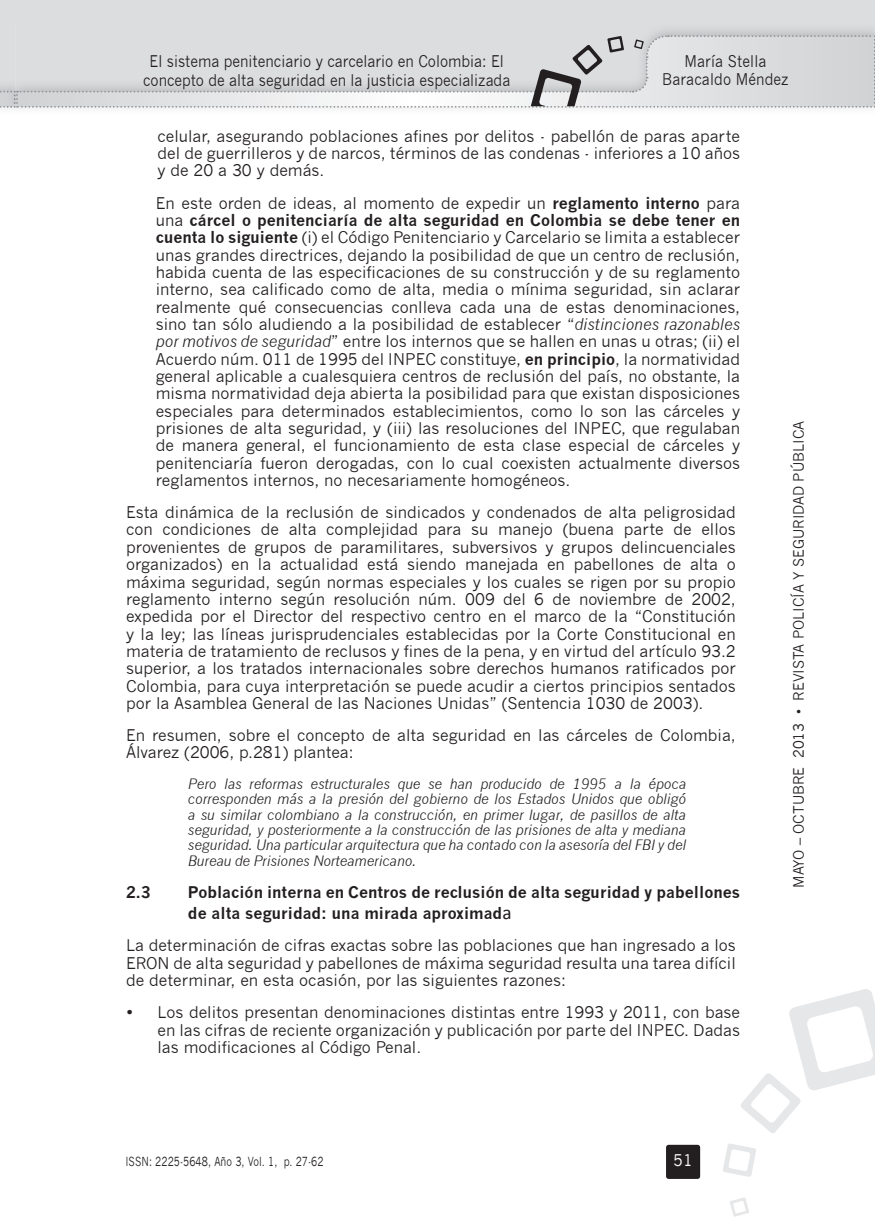
<style>
.page{position:relative;width:875px;height:1223px;background:#fff}
.page>*{position:absolute;margin:0;border:0;box-sizing:border-box;transform-origin:0 0}
.t1{font:15.75px/17.3px "News Gothic";color:#231f20;text-align:justify}
.t2{font:15.75px/18px "News Gothic";color:#231f20;text-align:center;scale:.9 1}
.t3{font:700 15.75px/21.2px "News Gothic";color:#231f20}
.t4{font:15.75px "News Gothic";color:#fff}
.t5{font:italic 14px/15.4px "News Gothic";letter-spacing:-.01em;color:#231f20;text-align:justify}
.t6{font:14px "News Gothic";color:#231f20}
.t7{font:12.25px "News Gothic";letter-spacing:.01em;color:#231f20;scale:.8 1}
.s1{font-weight:700}
.s2{font-style:italic}
.s3{font-family:"Calibri";font-weight:400;font-size:19.25px}
</style>
<div class="page">
<div style="left:0;top:0;width:16px;height:106px;background:#dcdddf"></div>
<div style="left:16px;top:0;width:859px;height:106px;background:#dcdddf"></div>
<img style="left:7px;top:108px;width:18px;height:5px">
<svg style="left:0;top:34px;width:875px;height:74px"></svg>
<svg style="left:723px;top:1143px;width:33px;height:33px"></svg>
<svg style="left:730px;top:1197px;width:19px;height:19px"></svg>
<svg style="left:741px;top:989px;width:134px;height:144px"></svg>
<div style="left:666px;top:1144px;width:34px;height:34px;background:#231f20;border-radius:3px"></div>
<p class="t2" style="left:143px;top:53px;width:410px">El sistema penitenciario y carcelario en Colombia: El concepto de alta seguridad en la justicia especializada</p>
<p class="t2" style="left:662px;top:52px;width:142px">María Stella<br>Baracaldo Méndez</p>
<p class="t1" style="left:158px;top:127px;width:584px">celular, asegurando poblaciones afines por delitos - pabellón de paras aparte del de guerrilleros y de narcos, términos de las condenas - inferiores a 10 años y de 20 a 30 y demás.</p>
<p class="t1" style="left:156px;top:194px;width:586px">En este orden de ideas, al momento de expedir un <span class="s1">reglamento interno</span> para una <span class="s1">cárcel o penitenciaría de alta seguridad en Colombia se debe tener en cuenta lo siguiente</span> (i) el Código Penitenciario y Carcelario se limita a establecer unas grandes directrices, dejando la posibilidad de que un centro de reclusión, habida cuenta de las especificaciones de su construcción y de su reglamento interno, sea calificado como de alta, media o mínima seguridad, sin aclarar realmente qué consecuencias conlleva cada una de estas denominaciones, sino tan sólo aludiendo a la posibilidad de establecer “<span class="s2">distinciones razonables por motivos de seguridad</span>” entre los internos que se hallen en unas u otras; (ii) el Acuerdo núm. 011 de 1995 del INPEC constituye, <span class="s1">en principio</span>, la normatividad general aplicable a cualesquiera centros de reclusión del país, no obstante, la misma normatividad deja abierta la posibilidad para que existan disposiciones especiales para determinados establecimientos, como lo son las cárceles y prisiones de alta seguridad, y (iii) las resoluciones del INPEC, que regulaban de manera general, el funcionamiento de esta clase especial de cárceles y penitenciaría fueron derogadas, con lo cual coexisten actualmente diversos reglamentos internos, no necesariamente homogéneos.</p>
<p class="t1" style="left:126px;top:503px;width:611px">Esta dinámica de la reclusión de sindicados y condenados de alta peligrosidad con condiciones de alta complejidad para su manejo (buena parte de ellos provenientes de grupos de paramilitares, subversivos y grupos delincuenciales organizados) en la actualidad está siendo manejada en pabellones de alta o máxima seguridad, según normas especiales y los cuales se rigen por su propio reglamento interno según resolución núm. 009 del 6 de noviembre de 2002, expedida por el Director del respectivo centro en el marco de la “Constitución y la ley; las líneas jurisprudenciales establecidas por la Corte Constitucional en materia de tratamiento de reclusos y fines de la pena, y en virtud del artículo 93.2 superior, a los tratados internacionales sobre derechos humanos ratificados por Colombia, para cuya interpretación se puede acudir a ciertos principios sentados por la Asamblea General de las Naciones Unidas” (Sentencia 1030 de 2003).</p>
<p class="t1" style="left:126px;top:726px;width:611px">En resumen, sobre el concepto de alta seguridad en las cárceles de Colombia,<br>Álvarez (2006, p.281) plantea:</p>
<p class="t5" style="left:188px;top:775px;width:500px">Pero las reformas estructurales que se han producido de 1995 a la época corresponden más a la presión del gobierno de los Estados Unidos que obligó a su similar colombiano a la construcción, en primer lugar, de pasillos de alta seguridad, y posteriormente a la construcción de las prisiones de alta y mediana seguridad. Una particular arquitectura que ha contado con la asesoría del FBI y del Bureau de Prisiones Norteamericano.</p>
<p class="t3" style="left:126px;top:881px;width:26px">2.3</p>
<p class="t3" style="left:188px;top:881px;width:554px">Población interna en Centros de reclusión de alta seguridad y pabellones de alta seguridad: una mirada aproximad<span class="s3">a</span></p>
<p class="t1" style="left:126px;top:936px;width:611px">La determinación de cifras exactas sobre las poblaciones que han ingresado a los ERON de alta seguridad y pabellones de máxima seguridad resulta una tarea difícil de determinar, en esta ocasión, por las siguientes razones:</p>
<p class="t1" style="left:158px;top:1003px;width:584px;text-indent:-32px">• Los delitos presentan denominaciones distintas entre 1993 y 2011, con base en las cifras de reciente organización y publicación por parte del INPEC. Dadas las modificaciones al Código Penal.</p>
<p class="t7" style="left:125px;top:1154px;width:249px">ISSN: 2225-5648, Año 3, Vol. 1, p. 27-62</p>
<p class="t4" style="left:673px;top:1150px;width:21px">51</p>
<p class="t6" style="left:790px;top:887px;width:468px;rotate:-90deg">MAYO – OCTUBRE 2013 • REVISTA POLICÍA Y SEGURIDAD PÚBLICA</p>
</div>
